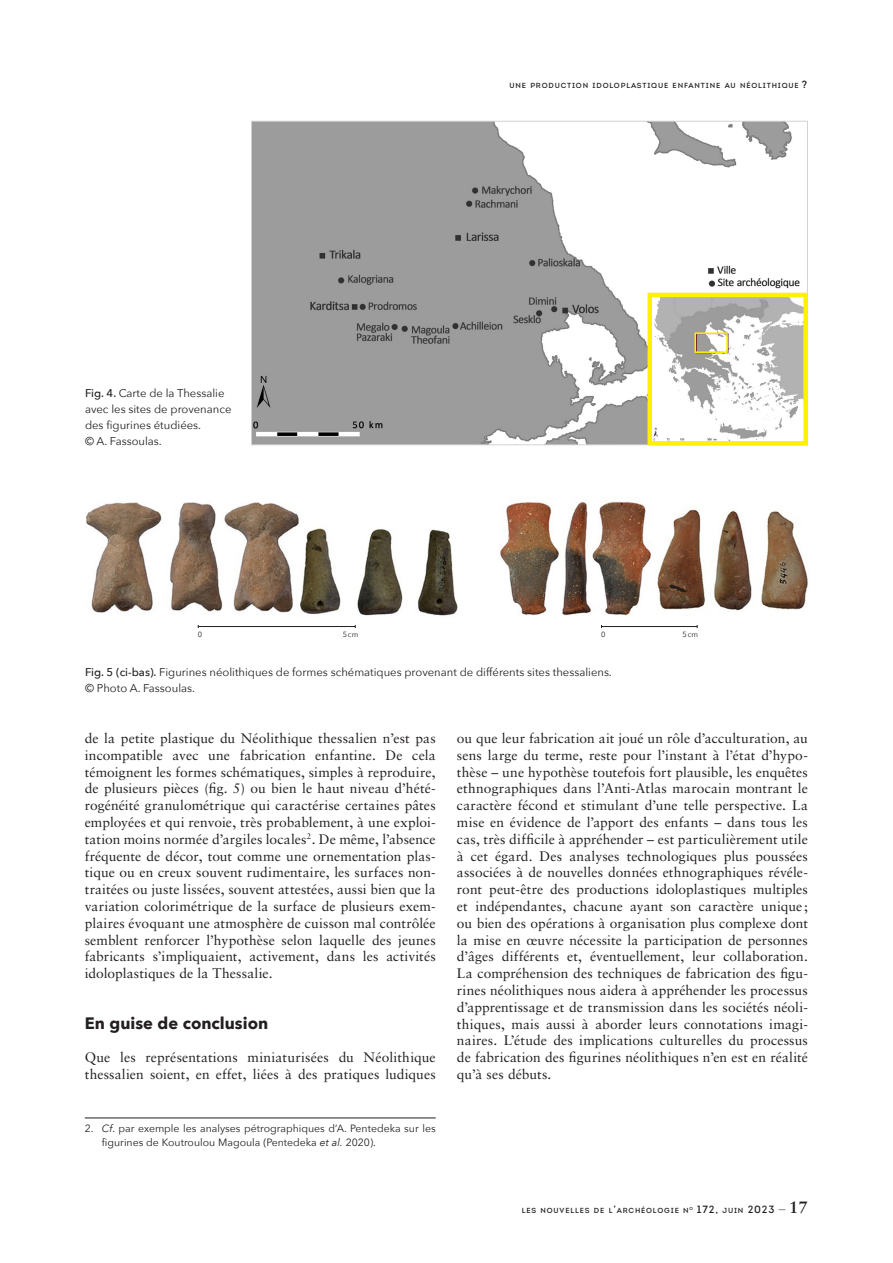
<style>
.page{position:relative;width:893px;height:1263px;background:#fff}
.page>*{position:absolute;margin:0;border:0;box-sizing:border-box;transform-origin:0 0}
.intertitre_01{font:700 16.5px "Avenir Next";color:#231f20}
.normal_nouvelles{font:13.8px/16.8px "Sabon";letter-spacing:.01em;color:#231f20;text-align:justify}
.légende{font:11.25px/15.8px "Avenir Next";color:#231f20}
.notes_bdp{font:10.5px/14.1px "Avenir Next";color:#231f20}
.t1{font:10.5px "Intro";letter-spacing:.08em;color:#231f20}
.t2{font:7.5px "Avenir Next";letter-spacing:.06em;color:#231f20}
.t3{font:7.35px "Intro";letter-spacing:.115em;color:#231f20}
.t4{font:4.35px "Intro";color:#231f20}
.s1{font-weight:500}
.s2{font-size:10.5px}
.s3{font-style:italic}
.s4{font-size:7.35px}
.s5{font-family:"Sabon";font-size:13.5px;color:#808285}
.s6{font-family:"Sabon";font-weight:700;font-size:16.5px}
</style>
<div class="page">
<hr style="left:85px;top:1118px;width:351px;height:1px;background:#231f20">
<img style="left:86px;top:502px;width:209px;height:111px">
<img style="left:295px;top:513px;width:163px;height:103px">
<img style="left:500px;top:501px;width:151px;height:115px">
<img style="left:657px;top:509px;width:151px;height:102px">
<hr style="left:198px;top:626px;width:157px;height:1px;background:#231f20">
<hr style="left:601px;top:626px;width:96px;height:1px;background:#231f20">
<img style="left:253px;top:123px;width:553px;height:320px">
<div style="left:647px;top:293px;width:161px;height:153px;border:4px solid #fff101"></div>
<div style="left:695px;top:332px;width:33px;height:21px;border:2px solid #fff101"></div>
<p class="légende" style="left:85px;top:386px;width:148px"><span class="s1">Fig. 4.</span> Carte de la Thessalie avec les sites de provenance des figurines étudiées.<br>© A. Fassoulas.</p>
<p class="t3" style="left:509px;top:80px;width:299px">UNE PRODUCTION IDOLOPLASTIQUE ENFANTINE AU NÉOLITHIQUE <span class="s2">?</span></p>
<p class="t2" style="left:198px;top:630px;width:6px">0</p>
<p class="t2" style="left:343px;top:630px;width:17px">5cm</p>
<p class="t2" style="left:601px;top:630px;width:6px">0</p>
<p class="t2" style="left:683px;top:630px;width:17px">5cm</p>
<p class="légende" style="left:85px;top:664px;width:528px"><span class="s1">Fig. 5 (ci-bas).</span> Figurines néolithiques de formes schématiques provenant de différents sites thessaliens.</p>
<p class="légende" style="left:85px;top:680px;width:112px">© Photo A. Fassoulas.</p>
<p class="normal_nouvelles" style="left:85px;top:729px;width:352px">de la petite plastique du Néolithique thessalien n’est pas incompatible avec une fabrication enfantine. De cela témoignent les formes schématiques, simples à reproduire, de plusieurs pièces (fig. 5) ou bien le haut niveau d’hété&shy;rogénéité granulométrique qui caractérise certaines pâtes employées et qui renvoie, très probablement, à une exploi&shy;tation moins normée d’argiles locales<sup>2</sup>. De même, l’absence fréquente de décor, tout comme une ornementation plas&shy;tique ou en creux souvent rudimentaire, les surfaces non&shy;traitées ou juste lissées, souvent attestées, aussi bien que la variation colorimétrique de la surface de plusieurs exem&shy;plaires évoquant une atmosphère de cuisson mal contrôlée semblent renforcer l’hypothèse selon laquelle des jeunes fabricants s’impliquaient, activement, dans les activités idoloplastiques de la Thessalie.</p>
<p class="intertitre_01" style="left:85px;top:1008px;width:185px">En guise de conclusion</p>
<p class="normal_nouvelles" style="left:85px;top:1049px;width:352px">Que les représentations miniaturisées du Néolithique thessalien soient, en effet, liées à des pratiques ludiques</p>
<p class="notes_bdp" style="left:102px;top:1121px;width:335px;text-indent:-17px">2. <span class="s3">Cf</span>. par exemple les analyses pétrographiques d’A. Pentedeka sur les figurines de Koutroulou Magoula (Pentedeka <span class="s3">et al.</span> 2020).</p>
<p class="normal_nouvelles" style="left:457px;top:729px;width:352px">ou que leur fabrication ait joué un rôle d’acculturation, au sens large du terme, reste pour l’instant à l’état d’hypo&shy;thèse – une hypothèse toutefois fort plausible, les enquêtes ethnographiques dans l’Anti-Atlas marocain montrant le caractère fécond et stimulant d’une telle perspective. La mise en évidence de l’apport des enfants – dans tous les cas, très difficile à appréhender – est particulièrement utile à cet égard. Des analyses technologiques plus poussées associées à de nouvelles données ethnographiques révéle&shy;ront peut-être des productions idoloplastiques multiples et indépendantes, chacune ayant son caractère unique ; ou bien des opérations à organisation plus complexe dont la mise en œuvre nécessite la participation de personnes d’âges différents et, éventuellement, leur collaboration.<br>La compréhension des techniques de fabrication des figu&shy;rines néolithiques nous aidera à appréhender les processus d’apprentissage et de transmission dans les sociétés néoli&shy;thiques, mais aussi à aborder leurs connotations imagi&shy;naires. L’étude des implications culturelles du processus de fabrication des figurines néolithiques n’en est en réalité qu’à ses débuts.</p>
<p class="t3" style="left:522px;top:1206px;width:168px">LES NOUVELLES DE L<span class="s2">’</span>ARCHÉOLOGIE N</p>
<p class="t4" style="left:690px;top:1205px;width:5px">O</p>
<p class="t1" style="left:697px;top:1203px;width:112px">172, <span class="s4">JUIN</span> 2023 <span class="s5">–</span> <span class="s6">17</span></p>
</div>
